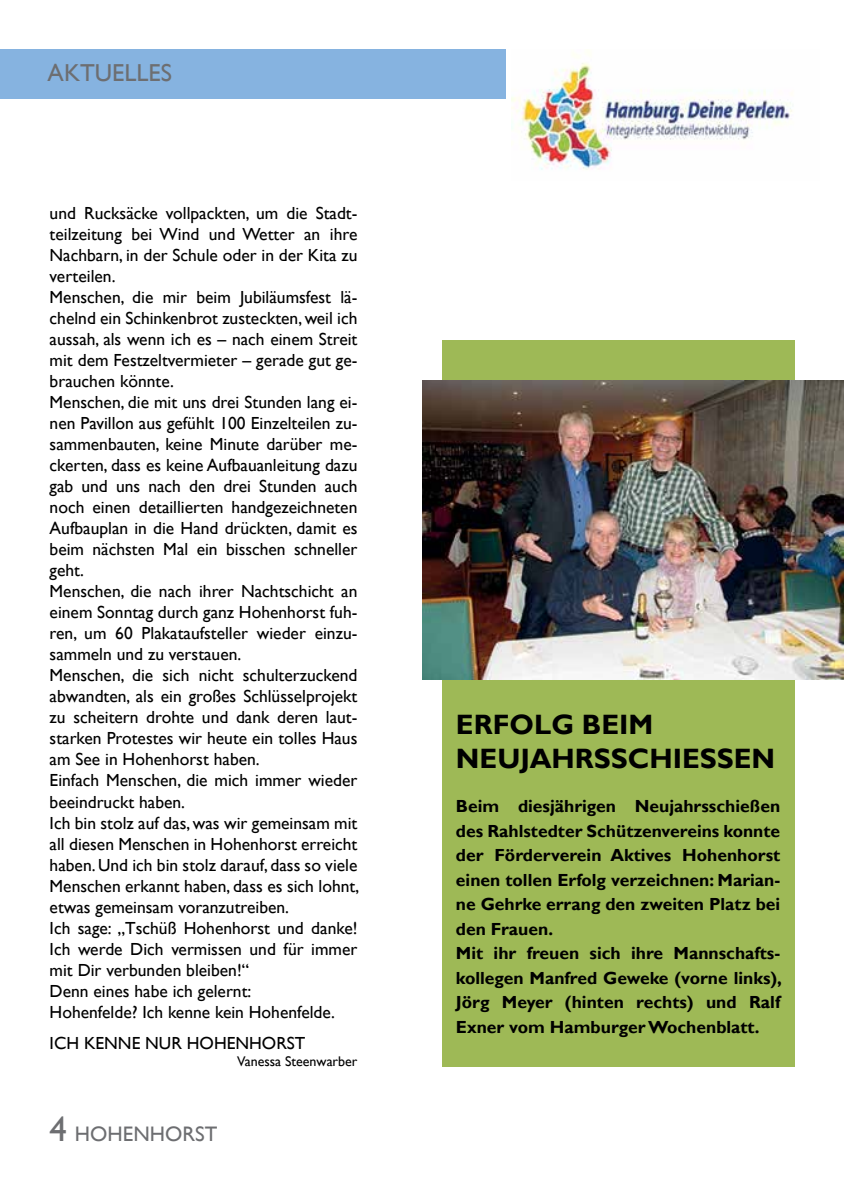
<style>
.page{position:relative;width:844px;height:1191px;background:#fff}
.page>*{position:absolute;margin:0;border:0;box-sizing:border-box;transform-origin:0 0}
.t1{font:700 28px/33.6px "Gill Sans";color:#000}
.t2{font:24.5px "Gill Sans";color:#6d6e71}
.t3{font:21px "Gill Sans";color:#6d6e71}
.t4{font:17.5px/21px "Gill Sans";color:#000}
.t5{font:700 17.5px/24.5px "Gill Sans";color:#000}
.t6{font:14px "Gill Sans";color:#000}
.s1{font-size:35px}
</style>
<div class="page">
<div style="left:441px;top:341px;width:353px;height:726px;background:#9eb956"></div>
<div style="left:0;top:50px;width:505px;height:49px;background:#86b3e0"></div>
<img style="left:511px;top:53px;width:281px;height:117px">
<img style="left:422px;top:380px;width:421px;height:299px">
<h2 class="t2" style="left:48px;top:59px;width:126px">AKTUELLES</h2>
<p class="t4" style="left:50px;top:203px;width:311px">und Rucksäcke vollpackten, um die Stadt&shy;teilzeitung bei Wind und Wetter an ihre Nachbarn, in der Schule oder in der Kita zu verteilen.<br>Menschen, die mir beim Jubiläumsfest lä&shy;chelnd ein Schinkenbrot zusteckten, weil ich aussah, als wenn ich es – nach einem Streit mit dem Festzeltvermieter – gerade gut ge&shy;brauchen könnte.<br>Menschen, die mit uns drei Stunden lang ei&shy;nen Pavillon aus gefühlt 100 Einzelteilen zu&shy;sammenbauten, keine Minute darüber me&shy;ckerten, dass es keine Aufbauanleitung dazu gab und uns nach den drei Stunden auch noch einen detaillierten handgezeichneten Aufbauplan in die Hand drückten, damit es beim nächsten Mal ein bisschen schneller geht.<br>Menschen, die nach ihrer Nachtschicht an einem Sonntag durch ganz Hohenhorst fuh&shy;ren, um 60 Plakataufsteller wieder einzu&shy;sammeln und zu verstauen.<br>Menschen, die sich nicht schulterzuckend abwandten, als ein großes Schlüsselprojekt zu scheitern drohte und dank deren laut&shy;starken Protestes wir heute ein tolles Haus am See in Hohenhorst haben.<br>Einfach Menschen, die mich immer wieder beeindruckt haben.<br>Ich bin stolz auf das, was wir gemeinsam mit all diesen Menschen in Hohenhorst erreicht haben. Und ich bin stolz darauf, dass so viele Menschen erkannt haben, dass es sich lohnt, etwas gemeinsam voranzutreiben.<br>Ich sage: „Tschüß Hohenhorst und danke!<br>Ich werde Dich vermissen und für immer mit Dir verbunden bleiben!“<br>Denn eines habe ich gelernt:<br>Hohenfelde? Ich kenne kein Hohenfelde.</p>
<p class="t4" style="left:50px;top:1033px;width:257px">ICH KENNE NUR HOHENHORST</p>
<p class="t6" style="left:237px;top:1053px;width:122px">Vanessa Steenwarber</p>
<p class="t3" style="left:50px;top:1121px;width:169px"><span class="s1">4</span> HOHENHORST</p>
<h1 class="t1" style="left:456px;top:708px;width:321px">ERFOLG BEIM<br>NEUJAHRSSCHIESSEN</h1>
<p class="t5" style="left:456px;top:794px;width:327px">Beim diesjährigen Neujahrsschießen des Rahlstedter Schützenvereins konnte der Förderverein Aktives Hohenhorst einen tollen Erfolg verzeichnen: Marian&shy;ne Gehrke errang den zweiten Platz bei den Frauen.<br>Mit ihr freuen sich ihre Mannschafts&shy;kollegen Manfred Geweke (vorne links), Jörg Meyer (hinten rechts) und Ralf Exner vom Hamburger Wochenblatt.</p>
</div>
